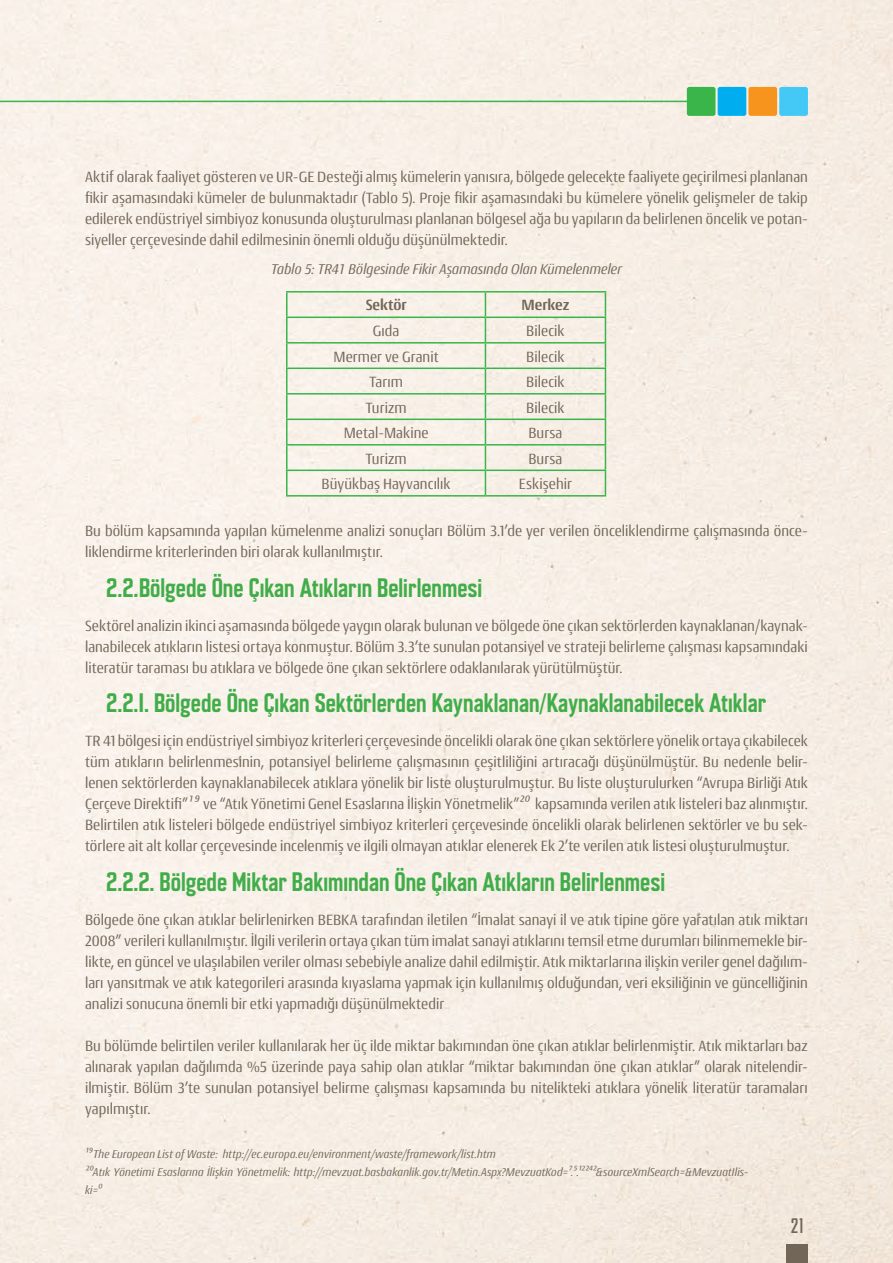
<style>
.page{position:relative;width:893px;height:1263px;background:#f7f0e7}
.page>*{position:absolute;margin:0;border:0;box-sizing:border-box;transform-origin:0 0}
.t1{font:500 condensed 24px "Enamela";color:#41ad49}
.t2{font:condensed 21px "Agency Gothic CT";color:#726658}
.t3{font:15.75px/21px "Conto Narrow";letter-spacing:.005em;color:#726658;text-align:justify}
.t4{font:700 15.75px "Conto Narrow";color:#726658}
.t5{font:italic 15px "Conto Narrow";letter-spacing:.005em;color:#726658}
.t6{font:italic 12px/18px "Conto Narrow";letter-spacing:.01em;color:#726658}
.s1{font-style:italic}
</style>
<div class="page">
<div style="left:787px;top:1244px;width:21px;height:19px;background:#726658"></div>
<div style="left:687px;top:87px;width:28px;height:29px;background:#39b54a;border-radius:2px"></div>
<div style="left:748px;top:87px;width:29px;height:29px;background:#f7941e;border-radius:2px"></div>
<div style="left:718px;top:87px;width:28px;height:29px;background:#00aeef;border-radius:2px"></div>
<div style="left:779px;top:87px;width:29px;height:29px;background:#44c8f5;border-radius:2px"></div>
<hr style="left:0;top:101px;width:696px;height:1px;background:#39b54a">
<hr style="left:286px;top:291px;width:199px;height:2px;background:#39b54a">
<hr style="left:485px;top:291px;width:121px;height:2px;background:#39b54a">
<hr style="left:286px;top:317px;width:199px;height:1px;background:#39b54a">
<hr style="left:485px;top:317px;width:121px;height:1px;background:#39b54a">
<hr style="left:286px;top:342px;width:199px;height:2px;background:#39b54a">
<hr style="left:485px;top:342px;width:121px;height:2px;background:#39b54a">
<hr style="left:286px;top:368px;width:199px;height:1px;background:#39b54a">
<hr style="left:485px;top:368px;width:121px;height:1px;background:#39b54a">
<hr style="left:286px;top:393px;width:199px;height:2px;background:#39b54a">
<hr style="left:485px;top:393px;width:121px;height:2px;background:#39b54a">
<hr style="left:286px;top:419px;width:199px;height:1px;background:#39b54a">
<hr style="left:485px;top:419px;width:121px;height:1px;background:#39b54a">
<hr style="left:286px;top:444px;width:199px;height:2px;background:#39b54a">
<hr style="left:485px;top:444px;width:121px;height:2px;background:#39b54a">
<hr style="left:286px;top:470px;width:199px;height:1px;background:#39b54a">
<svg style="left:286px;top:293px;width:1px;height:202px"></svg>
<hr style="left:485px;top:470px;width:121px;height:1px;background:#39b54a">
<svg style="left:485px;top:293px;width:1px;height:202px"></svg>
<svg style="left:605px;top:293px;width:1px;height:202px"></svg>
<hr style="left:286px;top:495px;width:199px;height:2px;background:#39b54a">
<hr style="left:485px;top:495px;width:121px;height:2px;background:#39b54a">
<p class="t3" style="left:85px;top:166px;width:724px">Aktif olarak faaliyet gösteren ve UR-GE Desteği almış kümelerin yanısıra, bölgede gelecekte faaliyete geçirilmesi planlanan fikir aşamasındaki kümeler de bulunmaktadır (Tablo 5). Proje fikir aşamasındaki bu kümelere yönelik gelişmeler de takip edilerek endüstriyel simbiyoz konusunda oluşturulması planlanan bölgesel ağa bu yapıların da belirlenen öncelik ve potan&shy;siyeller çerçevesinde dahil edilmesinin önemli olduğu düşünülmektedir.</p>
<p class="t5" style="left:271px;top:259px;width:352px">Tablo 5: TR41 Bölgesinde Fikir Aşamasında Olan Kümelenmeler</p>
<p class="t4" style="left:366px;top:295px;width:42px">Sektör</p>
<p class="t4" style="left:521px;top:295px;width:50px">Merkez</p>
<p class="t3" style="left:373px;top:320px;width:28px">Gıda</p>
<p class="t3" style="left:526px;top:320px;width:40px">Bilecik</p>
<p class="t3" style="left:333px;top:345px;width:107px">Mermer ve Granit</p>
<p class="t3" style="left:526px;top:345px;width:40px">Bilecik</p>
<p class="t3" style="left:369px;top:371px;width:35px">Tarım</p>
<p class="t3" style="left:526px;top:371px;width:40px">Bilecik</p>
<p class="t3" style="left:365px;top:396px;width:43px">Turizm</p>
<p class="t3" style="left:526px;top:396px;width:40px">Bilecik</p>
<p class="t3" style="left:344px;top:422px;width:86px">Metal-Makine</p>
<p class="t3" style="left:528px;top:422px;width:35px">Bursa</p>
<p class="t3" style="left:365px;top:447px;width:43px">Turizm</p>
<p class="t3" style="left:528px;top:447px;width:35px">Bursa</p>
<p class="t3" style="left:322px;top:473px;width:131px">Büyükbaş Hayvancılık</p>
<p class="t3" style="left:519px;top:473px;width:54px">Eskişehir</p>
<p class="t3" style="left:85px;top:520px;width:724px">Bu bölüm kapsamında yapılan kümelenme analizi sonuçları Bölüm 3.1’de yer verilen önceliklendirme çalışmasında önce&shy;liklendirme kriterlerinden biri olarak kullanılmıştır.</p>
<h1 class="t1" style="left:106px;top:568px;width:378px">2.2.Bölgede Öne Çıkan Atıkların Belirlenmesi</h1>
<p class="t3" style="left:85px;top:614px;width:724px">Sektörel analizin ikinci aşamasında bölgede yaygın olarak bulunan ve bölgede öne çıkan sektörlerden kaynaklanan/kaynak&shy;lanabilecek atıkların listesi ortaya konmuştur. Bölüm 3.3’te sunulan potansiyel ve strateji belirleme çalışması kapsamındaki literatür taraması bu atıklara ve bölgede öne çıkan sektörlere odaklanılarak yürütülmüştür.</p>
<h1 class="t1" style="left:106px;top:683px;width:661px">2.2.1. Bölgede Öne Çıkan Sektörlerden Kaynaklanan/Kaynaklanabilecek Atıklar</h1>
<p class="t3" style="left:85px;top:730px;width:724px">TR 41 bölgesi için endüstriyel simbiyoz kriterleri çerçevesinde öncelikli olarak öne çıkan sektörlere yönelik ortaya çıkabilecek tüm atıkların belirlenmesinin, potansiyel belirleme çalışmasının çeşitliliğini artıracağı düşünülmüştür. Bu nedenle belir&shy;lenen sektörlerden kaynaklanabilecek atıklara yönelik bir liste oluşturulmuştur. Bu liste oluşturulurken “Avrupa Birliği Atık Çerçeve Direktifi”<span class="s1">19</span> ve “Atık Yönetimi Genel Esaslarına İlişkin Yönetmelik”<span class="s1">20</span> kapsamında verilen atık listeleri baz alınmıştır.<br>Belirtilen atık listeleri bölgede endüstriyel simbiyoz kriterleri çerçevesinde öncelikli olarak belirlenen sektörler ve bu sek&shy;törlere ait alt kollar çerçevesinde incelenmiş ve ilgili olmayan atıklar elenerek Ek 2’te verilen atık listesi oluşturulmuştur.</p>
<h1 class="t1" style="left:106px;top:862px;width:560px">2.2.2. Bölgede Miktar Bakımından Öne Çıkan Atıkların Belirlenmesi</h1>
<p class="t3" style="left:85px;top:908px;width:724px">Bölgede öne çıkan atıklar belirlenirken BEBKA tarafından iletilen “İmalat sanayi il ve atık tipine göre yaratılan atık miktarı 2008” verileri kullanılmıştır. İlgili verilerin ortaya çıkan tüm imalat sanayi atıklarını temsil etme durumları bilinmemekle bir&shy;likte, en güncel ve ulaşılabilen veriler olması sebebiyle analize dahil edilmiştir. Atık miktarlarına ilişkin veriler genel dağılım&shy;ları yansıtmak ve atık kategorileri arasında kıyaslama yapmak için kullanılmış olduğundan, veri eksiliğinin ve güncelliğinin analizi sonucuna önemli bir etki yapmadığı düşünülmektedir</p>
<p class="t3" style="left:85px;top:1034px;width:724px">Bu bölümde belirtilen veriler kullanılarak her üç ilde miktar bakımından öne çıkan atıklar belirlenmiştir. Atık miktarları baz alınarak yapılan dağılımda %5 üzerinde paya sahip olan atıklar “miktar bakımından öne çıkan atıklar” olarak nitelendir&shy;ilmiştir. Bölüm 3’te sunulan potansiyel belirme çalışması kapsamında bu nitelikteki atıklara yönelik literatür taramaları yapılmıştır.</p>
<p class="t6" style="left:85px;top:1144px;width:665px">19The European List of Waste: http://ec.europa.eu/environment/waste/framework/list.htm<br>20Atık Yönetimi Esaslarına İlişkin Yönetmelik: http://mevzuat.basbakanlik.gov.tr/Metin.Aspx?MevzuatKod=7.5.12242&amp;sourceXmlSearch=&amp;MevzuatIlis&shy;ki=0</p>
<h2 class="t2" style="left:790px;top:1215px;width:15px">21</h2>
</div>
